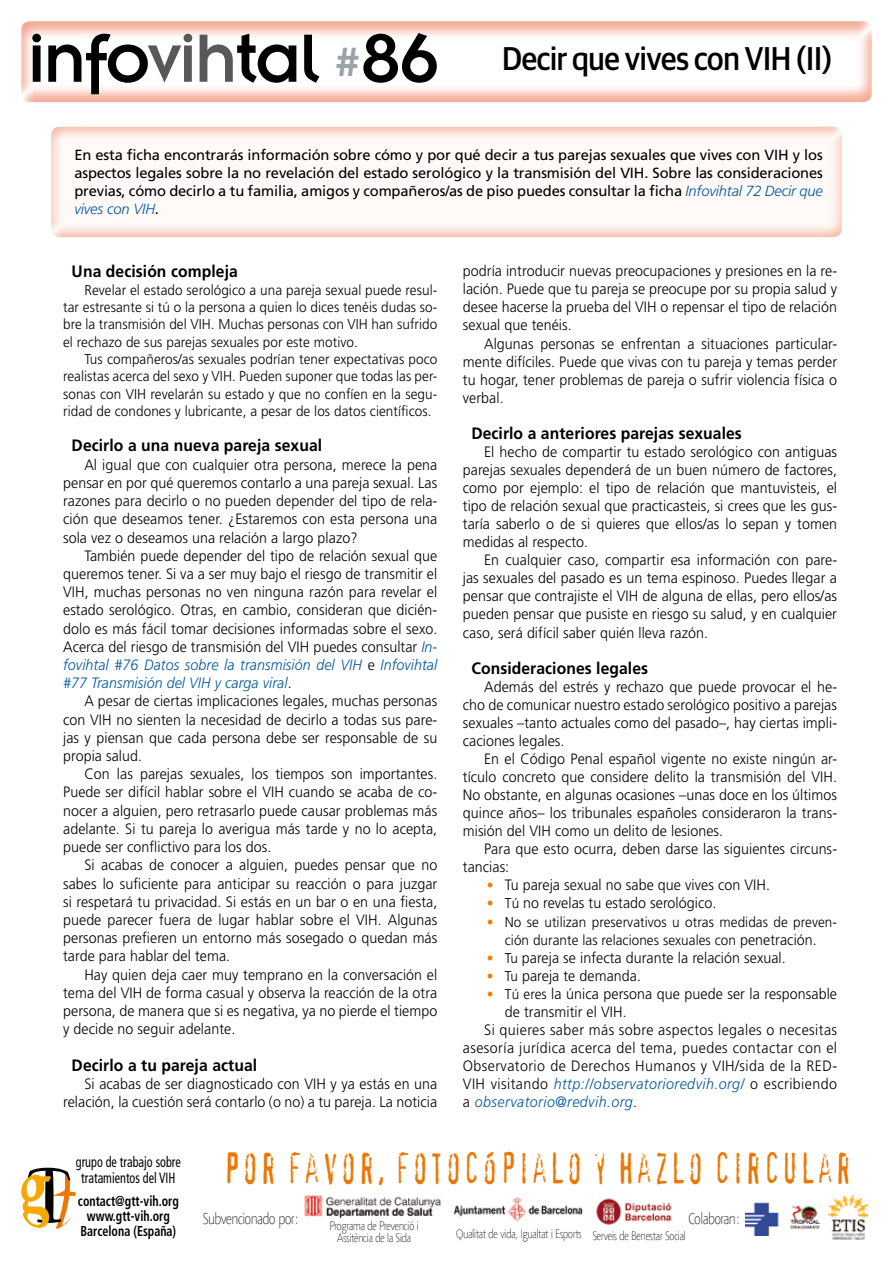
<style>
.page{position:relative;width:893px;height:1263px;background:#fff}
.page>*{position:absolute;margin:0;border:0;box-sizing:border-box;transform-origin:0 0}
.t1{font:75px "Insignia";letter-spacing:-.03em;color:#000}
.t2{font:41.85px "Confidential";letter-spacing:.08em;color:#ed7703;scale:.75 1}
.t3{font:500 33px "Guardian Sans";letter-spacing:-.01em;color:#000;scale:.91 1}
.t4{font:700 16.5px "Frutiger";letter-spacing:.005em;color:#000;scale:.95 1}
.t5{font:100 16.2px "Agilita Com";color:#000;scale:.83 1}
.t6{font:300 15px/18.1px "Frutiger";letter-spacing:.005em;color:#000;text-align:justify;scale:.95 1}
.t7{font:300 15px "Frutiger";letter-spacing:.03em;color:#000;scale:.95 1}
.t8{font:italic 300 15px "Frutiger";letter-spacing:.03em;color:#00579d;scale:.95 1}
.t9{font:condensed 14.85px/16.5px "Frutiger";color:#000;text-align:center;scale:.82 1}
.t10{font:14.7px/18px "Frutiger";letter-spacing:-.01em;color:#000;text-align:justify}
.t11{font:700 condensed 14.4px/15px "Frutiger";color:#000;text-align:center;scale:.83 1}
.t12{font:300 14.25px/17.2px "Frutiger";letter-spacing:.005em;color:#000;text-align:justify;scale:.95 1}
.t13{font:100 12.6px/12px "Agilita Com";color:#000;text-align:center;scale:.83 1}
.s1{color:#58585a}
.s2{font-size:45px;color:#9aa3a8}
.s3{font-weight:300;font-style:italic;color:#00579d}
.s4{font-style:italic;color:#00579d}
.s5{font-size:14.25px;color:#ee7f00}
.s6{font-size:14.25px}
.s7{color:#ee7f00}
.s8{font-size:15px}
.s9{font-style:normal;color:#000}
</style>
<div class="page">
<div style="left:19px;top:20px;width:853px;height:84px;background:#e85227;opacity:.5"></div>
<div style="left:49px;top:126px;width:793px;height:114px;background:#e85227;opacity:.5"></div>
<img style="left:304px;top:1195px;width:137px;height:24px">
<img style="left:746px;top:1202px;width:74px;height:34px">
<img style="left:829px;top:1196px;width:38px;height:43px">
<img style="left:454px;top:1197px;width:128px;height:25px">
<img style="left:596px;top:1198px;width:76px;height:27px">
<svg style="left:21px;top:1168px;width:55px;height:61px"></svg>
<h1 class="t1" style="left:28px;top:20px;width:413px">info<span class="s1">vih</span>tal <span class="s2">#</span>86</h1>
<h3 class="t3" style="left:502px;top:35px;width:364px">Decir que vives con VIH (II)</h3>
<p class="t10" style="left:74px;top:146px;width:750px">En esta ficha encontrarás información sobre cómo y por qué decir a tus parejas sexuales que vives con VIH y los aspectos legales sobre la no revelación del estado serológico y la transmisión del VIH. Sobre las consideraciones previas, cómo decirlo a tu familia, amigos y compañeros/as de piso puedes consultar la ficha <span class="s3">Infovihtal 72 Decir que vives con VIH</span>.</p>
<p class="t4" style="left:72px;top:262px;width:176px">Una decisión compleja</p>
<p class="t12" style="left:63px;top:281px;width:395px;text-indent:21px">Revelar el estado serológico a una pareja sexual puede resul&shy;tar estresante si tú o la persona a quien lo dices tenéis dudas so&shy;bre la transmisión del VIH. Muchas personas con VIH han sufrido el rechazo de sus parejas sexuales por este motivo.</p>
<p class="t12" style="left:63px;top:351px;width:395px;text-indent:21px">Tus compañeros/as sexuales podrían tener expectativas poco realistas acerca del sexo y VIH. Pueden suponer que todas las per&shy;sonas con VIH revelarán su estado y que no confíen en la segu&shy;ridad de condones y lubricante, a pesar de los datos científicos.</p>
<p class="t4" style="left:72px;top:436px;width:265px">Decirlo a una nueva pareja sexual</p>
<p class="t6" style="left:63px;top:456px;width:395px;text-indent:21px">Al igual que con cualquier otra persona, merece la pena pensar en por qué queremos contarlo a una pareja sexual. Las razones para decirlo o no pueden depender del tipo de rela&shy;ción que deseamos tener. ¿Estaremos con esta persona una sola vez o deseamos una relación a largo plazo?</p>
<p class="t6" style="left:63px;top:547px;width:395px;text-indent:21px">También puede depender del tipo de relación sexual que queremos tener. Si va a ser muy bajo el riesgo de transmitir el VIH, muchas personas no ven ninguna razón para revelar el estado serológico. Otras, en cambio, consideran que dicién&shy;dolo es más fácil tomar decisiones informadas sobre el sexo.<br>Acerca del riesgo de transmisión del VIH puedes consultar <span class="s4">In&shy;fovihtal #76 Datos sobre la transmisión del VIH</span> e <span class="s4">Infovihtal #77 Transmisión del VIH y carga viral</span>.</p>
<p class="t6" style="left:63px;top:692px;width:395px;text-indent:21px">A pesar de ciertas implicaciones legales, muchas personas con VIH no sienten la necesidad de decirlo a todas sus pare&shy;jas y piensan que cada persona debe ser responsable de su propia salud.</p>
<p class="t6" style="left:63px;top:765px;width:395px;text-indent:21px">Con las parejas sexuales, los tiempos son importantes.<br>Puede ser difícil hablar sobre el VIH cuando se acaba de co&shy;nocer a alguien, pero retrasarlo puede causar problemas más adelante. Si tu pareja lo averigua más tarde y no lo acepta, puede ser conflictivo para los dos.</p>
<p class="t6" style="left:63px;top:856px;width:395px;text-indent:21px">Si acabas de conocer a alguien, puedes pensar que no sabes lo suficiente para anticipar su reacción o para juzgar si respetará tu privacidad. Si estás en un bar o en una fiesta, puede parecer fuera de lugar hablar sobre el VIH. Algunas personas prefieren un entorno más sosegado o quedan más tarde para hablar del tema.</p>
<p class="t6" style="left:63px;top:965px;width:395px;text-indent:21px">Hay quien deja caer muy temprano en la conversación el tema del VIH de forma casual y observa la reacción de la otra persona, de manera que si es negativa, ya no pierde el tiempo y decide no seguir adelante.</p>
<p class="t4" style="left:72px;top:1055px;width:197px">Decirlo a tu pareja actual</p>
<p class="t6" style="left:63px;top:1075px;width:395px;text-align:right">Si acabas de ser diagnosticado con VIH y ya estás en una relación, la cuestión será contarlo (o no) a tu pareja. La noticia</p>
<p class="t6" style="left:463px;top:262px;width:395px">podría introducir nuevas preocupaciones y presiones en la re&shy;lación. Puede que tu pareja se preocupe por su propia salud y desee hacerse la prueba del VIH o repensar el tipo de relación sexual que tenéis.</p>
<p class="t6" style="left:463px;top:335px;width:395px;text-indent:21px">Algunas personas se enfrentan a situaciones particular&shy;mente difíciles. Puede que vivas con tu pareja y temas perder tu hogar, tener problemas de pareja o sufrir violencia física o verbal.</p>
<p class="t4" style="left:471px;top:423px;width:286px">Decirlo a anteriores parejas sexuales</p>
<p class="t6" style="left:463px;top:443px;width:395px;text-indent:21px">El hecho de compartir tu estado serológico con antiguas parejas sexuales dependerá de un buen número de factores, como por ejemplo: el tipo de relación que mantuvisteis, el tipo de relación sexual que practicasteis, si crees que les gus&shy;taría saberlo o de si quieres que ellos/as lo sepan y tomen medidas al respecto.</p>
<p class="t6" style="left:463px;top:551px;width:395px;text-indent:21px">En cualquier caso, compartir esa información con pare&shy;jas sexuales del pasado es un tema espinoso. Puedes llegar a pensar que contrajiste el VIH de alguna de ellas, pero ellos/as pueden pensar que pusiste en riesgo su salud, y en cualquier caso, será difícil saber quién lleva razón.</p>
<p class="t4" style="left:471px;top:658px;width:188px">Consideraciones legales</p>
<p class="t6" style="left:463px;top:678px;width:395px;text-indent:21px">Además del estrés y rechazo que puede provocar el he&shy;cho de comunicar nuestro estado serológico positivo a parejas sexuales –tanto actuales como del pasado–, hay ciertas impli&shy;caciones legales.</p>
<p class="t6" style="left:463px;top:750px;width:395px;text-indent:21px">En el Código Penal español vigente no existe ningún ar&shy;tículo concreto que considere delito la transmisión del VIH.<br>No obstante, en algunas ocasiones –unas doce en los últimos quince años– los tribunales españoles consideraron la trans&shy;misión del VIH como un delito de lesiones.</p>
<p class="t6" style="left:463px;top:840px;width:395px;text-indent:21px">Para que esto ocurra, deben darse las siguientes circuns&shy;tancias:</p>
<p class="t6" style="left:487px;top:876px;width:300px"><span class="s5">•</span> Tu pareja sexual no sabe que vives con VIH.</p>
<p class="t6" style="left:487px;top:894px;width:243px"><span class="s5">•</span> <span class="s6">Tú</span> no revelas tu estado serológico.</p>
<p class="t12" style="left:487px;top:913px;width:370px;line-height:18px;text-align:center"><span class="s7">•</span> No se utilizan preservativos u otras medidas de preven&shy;ción durante las relaciones sexuales con <span class="s8">penetración.</span></p>
<p class="t6" style="left:487px;top:948px;width:316px"><span class="s5">•</span> <span class="s6">Tu</span> pareja se infecta durante la relación sexual.</p>
<p class="t6" style="left:487px;top:967px;width:164px"><span class="s5">•</span> <span class="s6">Tu</span> pareja te demanda.</p>
<p class="t6" style="left:487px;top:985px;width:370px"><span class="s5">•</span> <span class="s6">Tú eres</span> la única persona que puede ser la responsable</p>
<p class="t6" style="left:505px;top:1003px;width:130px">de transmitir el VIH.</p>
<p class="t7" style="left:484px;top:1021px;width:373px">Si quieres saber más sobre aspectos legales o necesitas</p>
<p class="t7" style="left:463px;top:1039px;width:395px">asesoría jurídica acerca del tema, puedes contactar con el</p>
<p class="t7" style="left:463px;top:1057px;width:395px">Observatorio de Derechos Humanos y VIH/sida de la RED-</p>
<p class="t8" style="left:463px;top:1075px;width:395px"><span class="s9">VIH visitando</span> http://observatorioredvih.org/ <span class="s9">o escribiendo</span></p>
<p class="t8" style="left:463px;top:1093px;width:185px"><span class="s9">a</span> observatorio@redvih.org<span class="s9">.</span></p>
<p class="t9" style="left:76px;top:1153px;width:130px">grupo de trabajo sobre tratamientos del vih</p>
<p class="t11" style="left:78px;top:1193px;width:123px">contact@gtt-vih.org www.gtt-vih.org<br>Barcelona (España)</p>
<h2 class="t2" style="left:224px;top:1151px;width:838px">POR FAVOR, FOTOCÓPIALO Y HAZLO CIRCULAR</h2>
<p class="t13" style="left:330px;top:1220px;width:108px">Programa de Prevenció i<br>Assitència de la Sida</p>
<p class="t13" style="left:456px;top:1227px;width:278px">Qualitat de vida, Igualtat i Esports Serveis de Benestar Social</p>
<p class="t5" style="left:203px;top:1207px;width:116px">Subvencionado por:</p>
<p class="t5" style="left:688px;top:1207px;width:64px">Colaboran:</p>
</div>
